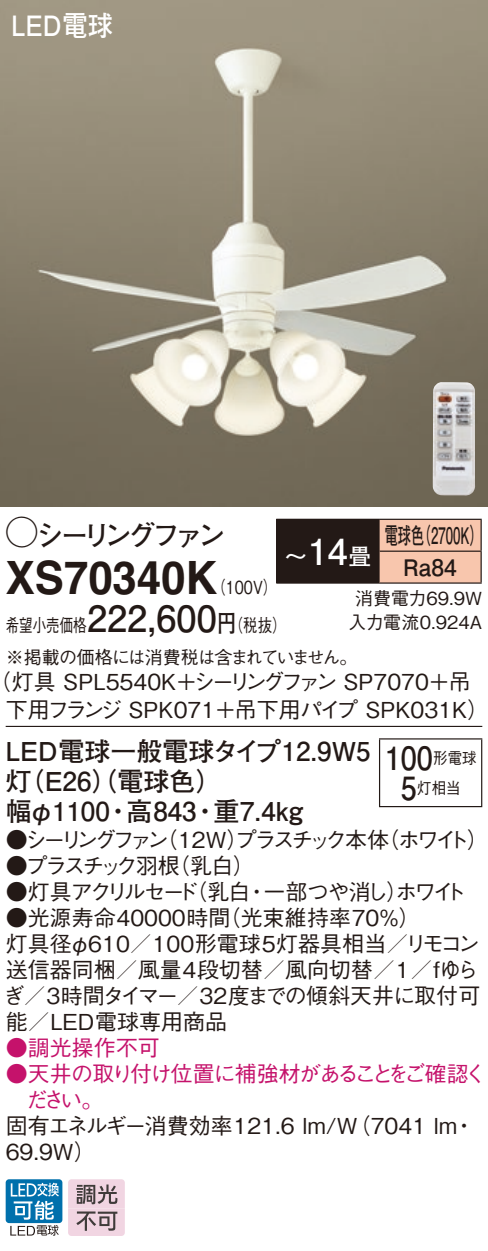
<style>
.page{position:relative;width:488px;height:1251px;background:#fff}
.page>*{position:absolute;margin:0;border:0;box-sizing:border-box;transform-origin:0 0}
.t1{font:700 46px "Helvetica LT Std";color:#231916;scale:.95 1}
.t2{font:700 36px "Futo Go B101 Pro";color:#231916}
.t3{font:700 36px "Futo Go B101 Pro";color:#fff}
.t4{font:700 32px "Futo Go B101 Pro";color:#231916;scale:.9 1}
.t5{font:700 28px "Futo Go B101 Pro";letter-spacing:-.165em;color:#231916}
.t6{font:700 28px "Futo Go B101 Pro";color:#fff;scale:.9 1}
.t7{font:700 26px "Futo Go B101 Pro";color:#231916}
.t8{font:700 22.8px "Futo Go B101 Pro";color:#231916;scale:.58 1}
.t9{font:700 22.8px "Futo Go B101 Pro";color:#231916}
.t10{font:700 22.8px "Futo Go B101 Pro";color:#fff}
.t11{font:500 22px/26px "Gothic BBB Pro";color:#231916}
.t12{font:500 22px/26px "Gothic BBB Pro";letter-spacing:-.085em;color:#c5126b}
.t13{font:500 22px "Gothic BBB Pro";letter-spacing:-.165em;color:#231916}
.t14{font:500 22px/26px "Gothic BBB Pro";letter-spacing:-.19em;color:#231916}
.t15{font:500 22px "Gothic BBB Pro";letter-spacing:-.105em;color:#231916}
.t16{font:500 22px "Gothic BBB Pro";letter-spacing:-.07em;color:#231916}
.t17{font:500 22px "Gothic BBB Pro";letter-spacing:-.14em;color:#231916}
.t18{font:500 22px "Gothic BBB Pro";letter-spacing:-.16em;color:#231916}
.t19{font:500 22px "Gothic BBB Pro";letter-spacing:-.055em;color:#c5126b}
.t20{font:500 18px/31.6px "Gothic BBB Pro";letter-spacing:-.04em;color:#231916;scale:.75 1}
.t21{font:500 18px/24px "Gothic BBB Pro";color:#231916;text-align:center}
.t22{font:500 18px "Gothic BBB Pro";color:#231916;scale:.8 1}
.t23{font:500 16px "Gothic BBB Pro";color:#231916;scale:.9 1}
.s1{font-family:"Ford Classification 1";font-weight:400;font-size:32px}
.s2{font-family:"Futo Go B101 Pro";font-weight:700;font-size:24px}
</style>
<div class="page">
<img style="left:0;top:0;width:488px;height:507px">
<div style="left:6px;top:1179px;width:56px;height:44px;background:#0070ac;border-radius:3px"></div>
<svg style="left:10px;top:1183px;width:49px;height:52px"></svg>
<svg style="left:68px;top:1179px;width:57px;height:57px;background:#ceb7c1"></svg>
<hr style="left:6px;top:726px;width:476px;height:1px;background:#231916">
<div style="left:277px;top:519px;width:102px;height:64px;background:#231916"></div>
<div style="left:379px;top:520px;width:101px;height:62px;background:#f8c6ad"></div>
<hr style="left:379px;top:519px;width:102px;height:1px;background:#231916">
<hr style="left:480px;top:520px;width:1px;height:30px;background:#231916">
<hr style="left:276px;top:582px;width:103px;height:2px;background:#231916">
<hr style="left:379px;top:550px;width:102px;height:2px;background:#231916">
<hr style="left:480px;top:552px;width:1px;height:30px;background:#231916">
<hr style="left:379px;top:582px;width:102px;height:2px;background:#231916">
<hr style="left:276px;top:519px;width:103px;height:1px;background:#231916">
<hr style="left:276px;top:520px;width:1px;height:31px;background:#231916">
<hr style="left:276px;top:551px;width:1px;height:31px;background:#231916">
<hr style="left:379px;top:739px;width:1px;height:67px;background:#231916">
<hr style="left:379px;top:738px;width:103px;height:1px;background:#231916">
<hr style="left:481px;top:739px;width:1px;height:67px;background:#231916">
<hr style="left:379px;top:806px;width:103px;height:1px;background:#231916">
<img style="left:432px;top:382px;width:43px;height:113px">
<p class="t6" style="left:11px;top:3px;width:114px">LED電球</p>
<p class="t5" style="left:6px;top:513px;width:222px"><span class="s1">A</span>シーリングファン</p>
<p class="t22" style="left:211px;top:573px;width:84px">（100 (V</p>
<p class="t8" style="left:417px;top:517px;width:115px">（2700 (K</p>
<p class="t8" style="left:384px;top:517px;width:70px">電球色</p>
<h2 class="t3" style="left:307px;top:522px;width:42px">14</h2>
<p class="t10" style="left:348px;top:538px;width:24px">畳</p>
<p class="t10" style="left:284px;top:538px;width:24px">〜</p>
<p class="t9" style="left:403px;top:549px;width:55px">Ra84</p>
<h1 class="t1" style="left:6px;top:550px;width:224px">XS70340K</h1>
<p class="t21" style="left:348px;top:584px;width:135px">消費電力69.9W入力電流0.924A</p>
<h2 class="t2" style="left:87px;top:589px;width:131px">222,600</h2>
<p class="t22" style="left:217px;top:611px;width:88px">（<span class="s2">円</span>税抜(</p>
<p class="t20" style="left:6px;top:607px;width:470px">希望小売価格<br>※掲載の価格には消費税は含まれていません。</p>
<p class="t13" style="left:193px;top:663px;width:279px">シーリングファン SP7070＋吊</p>
<p class="t11" style="left:6px;top:664px;width:485px;line-height:28px;text-indent:-16px">（灯具 SPL5540K＋<br>下用フランジ SPK071＋吊下用パイプ SPK031K(</p>
<p class="t7" style="left:6px;top:730px;width:366px">LED電球一般電球タイプ12.9W5</p>
<p class="t7" style="left:6px;top:760px;width:218px">（灯 E26）（電球色(</p>
<p class="t7" style="left:213px;top:790px;width:91px">重7.4kg</p>
<h3 class="t4" style="left:384px;top:732px;width:55px">100</h3>
<p class="t23" style="left:417px;top:775px;width:49px">灯相当</p>
<p class="t23" style="left:433px;top:745px;width:49px">形電球</p>
<h3 class="t4" style="left:400px;top:762px;width:19px">5</h3>
<p class="t7" style="left:6px;top:790px;width:106px">幅φ1100</p>
<p class="t7" style="left:126px;top:790px;width:72px">高843</p>
<p class="t7" style="left:105px;top:790px;width:27px">・</p>
<p class="t7" style="left:192px;top:790px;width:28px">・</p>
<p class="t15" style="left:156px;top:822px;width:234px">（12W プラスチック本体</p>
<p class="t11" style="left:226px;top:824px;width:23px">）</p>
<p class="t11" style="left:377px;top:824px;width:113px">（ホワイト(</p>
<p class="t14" style="left:168px;top:824px;width:88px;text-indent:-162px">●シーリングファン<br>（乳白(</p>
<p class="t18" style="left:6px;top:848px;width:176px">●プラスチック羽根</p>
<p class="t11" style="left:185px;top:876px;width:67px">（乳白</p>
<p class="t11" style="left:386px;top:876px;width:23px">）</p>
<p class="t16" style="left:263px;top:874px;width:204px">一部つや消しホワイト</p>
<p class="t17" style="left:6px;top:874px;width:194px">●灯具アクリルセード</p>
<p class="t11" style="left:245px;top:876px;width:23px">・</p>
<p class="t11" style="left:219px;top:902px;width:203px">（光束維持率70％(</p>
<p class="t11" style="left:6px;top:902px;width:226px">●光源寿命40000時間</p>
<p class="t11" style="left:3px;top:928px;width:478px">灯具径φ610／100形電球5灯器具相当／<br>送信器同梱／風量4段切替／風向切替／1／fゆらぎ／3時間タイマー／32度までの傾斜天井に取付可能／LED電球専用商品</p>
<p class="t19" style="left:6px;top:1030px;width:156px">●調光操作不可</p>
<p class="t12" style="left:26px;top:1058px;width:462px;text-indent:-20px">●天井の取り付け位置に補強材があることをご確認ください。</p>
<p class="t11" style="left:453px;top:1110px;width:23px">・</p>
<p class="t11" style="left:404px;top:928px;width:76px">リモコン</p>
<p class="t11" style="left:6px;top:1110px;width:453px">固有エネルギー消費効率121.6 lm （W/ 7041 lm<br>69.9W(</p>
</div>
